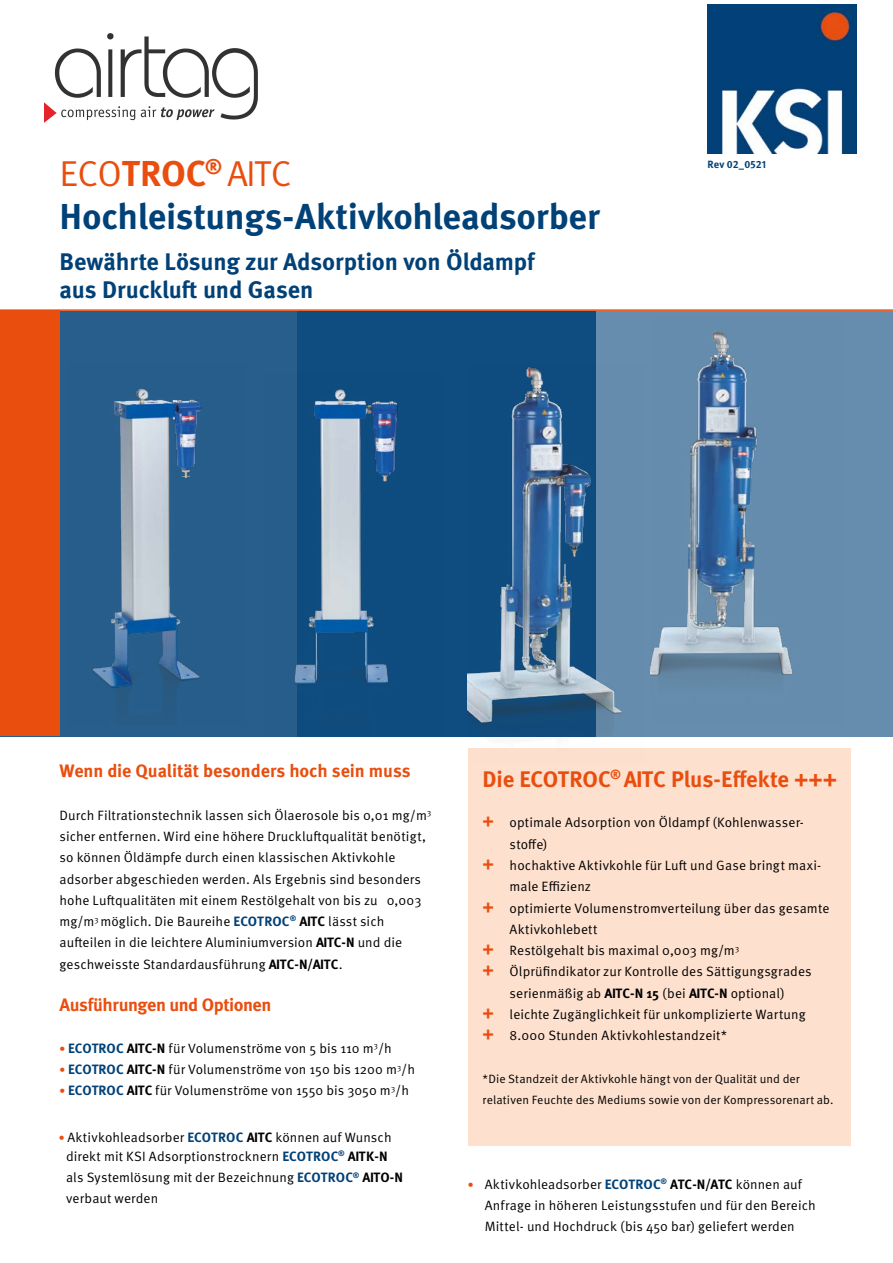
<style>
.page{position:relative;width:893px;height:1263px;background:#fff}
.page>*{position:absolute;margin:0;border:0;box-sizing:border-box;transform-origin:0 0}
.t1{font:700 36px/42.5px "Meta OT";letter-spacing:-.01em;color:#004177}
.t2{font:700 24px/28.8px "Meta OT";letter-spacing:-.01em;color:#004177}
.t3{font:700 22.5px "Meta OT";letter-spacing:-.01em;color:#e94e0f}
.t4{font:700 18px "Meta OT";letter-spacing:-.01em;color:#e94e0f}
.t5{font:13.5px/21.3px "Meta OT";letter-spacing:.005em;color:#000}
.t6{font:12px/21.3px "Meta OT";letter-spacing:.005em;color:#000}
.t7{font:700 10.5px "Meta OT";letter-spacing:.015em;color:#004177}
.s1{font-weight:400;color:#e94e0f}
.s2{color:#e94e0f}
.s3{font-weight:700;color:#004177}
.s4{font-weight:700}
.s5{font-weight:700;font-size:18px;color:#e94e0f}
.s6{font-weight:700;font-size:12px;color:#e94e0f}
</style>
<div class="page">
<img style="left:707px;top:4px;width:149px;height:149px">
<hr style="left:0;top:309px;width:893px;height:2px;background:#e94e0f">
<div style="left:0;top:311px;width:595px;height:425px;background:#265d8a"></div>
<svg style="left:298px;top:311px;width:595px;height:425px;background:#3c6d97"></svg>
<div style="left:468px;top:748px;width:382px;height:398px;background:#fde0ce"></div>
<img style="left:468px;top:366px;width:178px;height:371px">
<img style="left:651px;top:318px;width:192px;height:408px">
<img style="left:93px;top:388px;width:109px;height:311px">
<img style="left:294px;top:374px;width:147px;height:362px">
<div style="left:0;top:310px;width:60px;height:426px;background:#e94e0f"></div>
<img style="left:44px;top:33px;width:214px;height:90px">
<h1 class="t1" style="left:60px;top:153px;width:542px"><span class="s1">ECO</span><span class="s2">TROC</span><sup>®</sup> <span class="s1">AITC<br></span>Hochleistungs-Aktivkohleadsorber</h1>
<h2 class="t2" style="left:60px;top:247px;width:477px">Bewährte Lösung zur Adsorption von Öldampf aus Druckluft und Gasen</h2>
<p class="t7" style="left:707px;top:158px;width:60px">Rev 02_0521</p>
<h3 class="t4" style="left:60px;top:759px;width:353px">Wenn die Qualität besonders hoch sein muss</h3>
<p class="t5" style="left:60px;top:804px;width:373px">Durch Filtrationstechnik lassen sich Ölaerosole bis 0,01 mg/m<sup>3 </sup>sicher entfernen. Wird eine höhere Druckluftqualität benötigt, so können Öldämpfe durch einen klassischen Aktivkohle adsorber abgeschieden werden. Als Ergebnis sind besonders hohe Luftqualitäten mit einem Restölgehalt von bis zu 0,003 mg/m<sup>3</sup> möglich. Die Baureihe <span class="s3">ECOTROC</span><sup>®</sup> <span class="s4">AITC</span> lässt sich aufteilen in die leichtere Aluminiumversion <span class="s4">AITC-N</span> und die geschweisste Standardausführung <span class="s4">AITC-N/AITC</span>.</p>
<h3 class="t3" style="left:483px;top:765px;width:356px">Die ECOTROC<sup>®</sup> AITC Plus-Effekte +++</h3>
<p class="t5" style="left:483px;top:812px;width:323px"><span class="s5">+</span> optimale Adsorption von Öldampf (Kohlenwasser-</p>
<p class="t5" style="left:510px;top:833px;width:40px">stoffe)</p>
<p class="t5" style="left:483px;top:855px;width:340px"><span class="s5">+</span> hochaktive Aktivkohle für Luft und Gase bringt maxi-</p>
<p class="t5" style="left:510px;top:876px;width:83px">male Effizienz</p>
<p class="t5" style="left:483px;top:897px;width:348px"><span class="s5">+</span> optimierte Volumenstromverteilung über das gesamte</p>
<p class="t5" style="left:510px;top:919px;width:89px">Aktivkohlebett</p>
<p class="t5" style="left:483px;top:940px;width:258px"><span class="s5">+</span> Restölgehalt bis maximal 0,003 mg/m<sup>3</sup></p>
<p class="t5" style="left:483px;top:961px;width:331px"><span class="s5">+</span> Ölprüfindikator zur Kontrolle des Sättigungsgrades</p>
<p class="t5" style="left:510px;top:982px;width:277px">serienmäßig ab <span class="s4">AITC-N 15</span> (bei <span class="s4">AITC-N</span> optional)</p>
<p class="t5" style="left:483px;top:1004px;width:324px"><span class="s5">+</span> leichte Zugänglichkeit für unkomplizierte Wartung</p>
<p class="t5" style="left:483px;top:1025px;width:246px"><span class="s5">+</span> 8.000 Stunden Aktivkohlestandzeit*</p>
<p class="t6" style="left:483px;top:1068px;width:352px">*Die Standzeit der Aktivkohle hängt von der Qualität und der relativen Feuchte des Mediums sowie von der Kompressorenart ab.</p>
<h3 class="t4" style="left:60px;top:993px;width:213px">Ausführungen und Optionen</h3>
<p class="t5" style="left:60px;top:1038px;width:334px"><span class="s6">•</span> <span class="s3">ECOTROC</span> <span class="s4">AITC-N</span> für Volumenströme von 5 bis 110 m<sup>3</sup>/h</p>
<p class="t5" style="left:60px;top:1059px;width:357px"><span class="s6">•</span> <span class="s3">ECOTROC</span> <span class="s4">AITC-N</span> für Volumenströme von 150 bis 1200 m<sup>3</sup>/h</p>
<p class="t5" style="left:60px;top:1080px;width:351px"><span class="s6">•</span> <span class="s3">ECOTROC</span> <span class="s4">AITC</span> für Volumenströme von 1550 bis 3050 m<sup>3</sup>/h</p>
<p class="t5" style="left:59px;top:1128px;width:334px;line-height:19px;text-align:center"><span class="s6">•</span> Aktivkohleadsorber <span class="s3">ECOTROC</span> <span class="s4">AITC</span> können auf Wunsch direkt mit KSI Adsorptionstrocknern <span class="s3">ECOTROC</span><sup>®</sup> <span class="s4">AITK-N</span></p>
<p class="t5" style="left:66px;top:1167px;width:338px">als Systemlösung mit der Bezeichnung <span class="s3">ECOTROC</span><sup>®</sup> <span class="s4">AITO-N </span>verbaut werden</p>
<p class="t5" style="left:485px;top:1174px;width:332px;text-indent:-17px"><span class="s6">•</span> Aktivkohleadsorber <span class="s3">ECOTROC</span><sup>®</sup> <span class="s4">ATC-N/ATC</span> können auf<br>Anfrage in höheren Leistungsstufen und für den Bereich<br>Mittel- und Hochdruck (bis 450 bar) geliefert werden</p>
</div>
